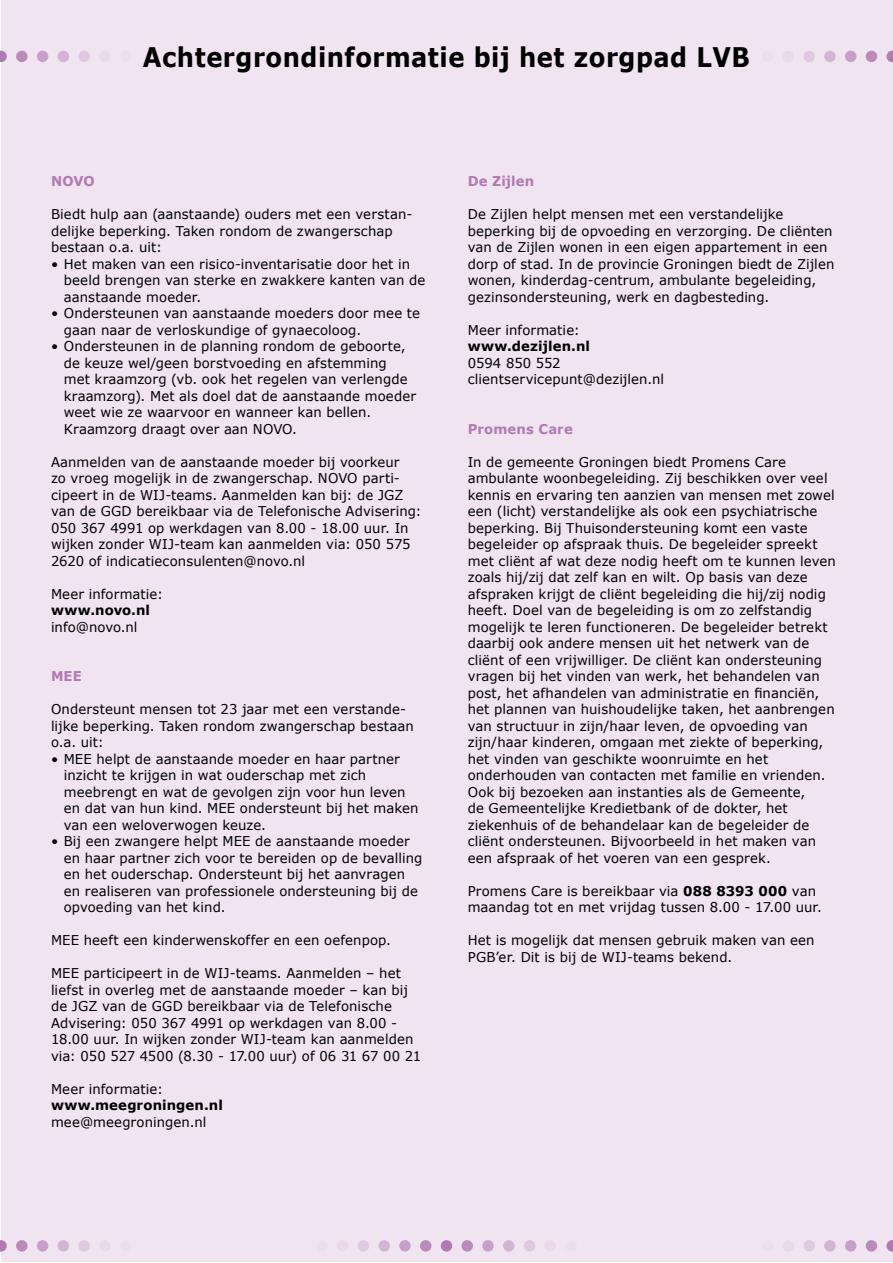
<style>
.page{position:relative;width:893px;height:1263px;background:#fff}
.page>*{position:absolute;margin:0;border:0;box-sizing:border-box;transform-origin:0 0}
.t1{font:700 27px "Verdana";letter-spacing:.02em;color:#000;scale:.9 1}
.t2{font:13.5px/16.5px "Verdana";letter-spacing:.005em;color:#000}
.t3{font:700 13.5px "Verdana";letter-spacing:.01em;color:#000}
.t4{font:700 13.5px "Verdana";letter-spacing:.01em;color:#b27ab3}
.s1{font-weight:700}
</style>
<div class="page">
<div style="left:1px;top:1px;width:891px;height:1261px;background:#efe4f0"></div>
<div style="left:866px;top:51px;width:11px;height:11px;background:#bb8abc;border-radius:50%"></div>
<div style="left:803px;top:51px;width:12px;height:11px;background:#dfc9e0;border-radius:50%"></div>
<div style="left:762px;top:51px;width:11px;height:11px;background:#ecdfed;border-radius:50%"></div>
<div style="left:845px;top:51px;width:11px;height:11px;background:#c79fc8;border-radius:50%"></div>
<svg style="left:886px;top:51px;width:7px;height:11px"></svg>
<div style="left:824px;top:51px;width:12px;height:11px;background:#d3b4d4;border-radius:50%"></div>
<div style="left:783px;top:51px;width:11px;height:11px;background:#e9d9ea;border-radius:50%"></div>
<div style="left:866px;top:1240px;width:11px;height:11px;background:#bb8abc;border-radius:50%"></div>
<div style="left:803px;top:1240px;width:12px;height:11px;background:#dfc9e0;border-radius:50%"></div>
<div style="left:762px;top:1240px;width:11px;height:11px;background:#ecdfed;border-radius:50%"></div>
<div style="left:845px;top:1240px;width:11px;height:11px;background:#c79fc8;border-radius:50%"></div>
<svg style="left:886px;top:1240px;width:7px;height:11px"></svg>
<div style="left:824px;top:1240px;width:12px;height:11px;background:#d3b4d4;border-radius:50%"></div>
<div style="left:783px;top:1240px;width:11px;height:11px;background:#e9d9ea;border-radius:50%"></div>
<div style="left:58px;top:51px;width:11px;height:11px;background:#d3b4d4;border-radius:50%"></div>
<div style="left:16px;top:51px;width:12px;height:11px;background:#bb8abc;border-radius:50%"></div>
<div style="left:99px;top:51px;width:12px;height:11px;background:#e9d9ea;border-radius:50%"></div>
<svg style="left:0;top:51px;width:7px;height:11px"></svg>
<div style="left:78px;top:51px;width:12px;height:11px;background:#dfc9e0;border-radius:50%"></div>
<div style="left:37px;top:51px;width:11px;height:11px;background:#c79fc8;border-radius:50%"></div>
<div style="left:120px;top:51px;width:11px;height:11px;background:#ecdfed;border-radius:50%"></div>
<div style="left:58px;top:1240px;width:11px;height:11px;background:#d3b4d4;border-radius:50%"></div>
<div style="left:16px;top:1240px;width:12px;height:11px;background:#bb8abc;border-radius:50%"></div>
<div style="left:99px;top:1240px;width:12px;height:11px;background:#e9d9ea;border-radius:50%"></div>
<svg style="left:0;top:1240px;width:7px;height:11px"></svg>
<div style="left:78px;top:1240px;width:12px;height:11px;background:#dfc9e0;border-radius:50%"></div>
<div style="left:37px;top:1240px;width:11px;height:11px;background:#c79fc8;border-radius:50%"></div>
<div style="left:120px;top:1240px;width:11px;height:11px;background:#ecdfed;border-radius:50%"></div>
<div style="left:420px;top:1240px;width:11px;height:11px;background:#bb8abc;border-radius:50%"></div>
<div style="left:358px;top:1240px;width:11px;height:11px;background:#dfc9e0;border-radius:50%"></div>
<div style="left:503px;top:1240px;width:11px;height:11px;background:#d3b4d4;border-radius:50%"></div>
<div style="left:316px;top:1240px;width:12px;height:11px;background:#ecdfed;border-radius:50%"></div>
<div style="left:461px;top:1240px;width:12px;height:11px;background:#bb8abc;border-radius:50%"></div>
<div style="left:399px;top:1240px;width:12px;height:11px;background:#c79fc8;border-radius:50%"></div>
<div style="left:545px;top:1240px;width:11px;height:11px;background:#e9d9ea;border-radius:50%"></div>
<div style="left:441px;top:1240px;width:11px;height:11px;background:#b27ab3;border-radius:50%"></div>
<div style="left:378px;top:1240px;width:12px;height:11px;background:#d3b4d4;border-radius:50%"></div>
<div style="left:524px;top:1240px;width:11px;height:11px;background:#dfc9e0;border-radius:50%"></div>
<div style="left:337px;top:1240px;width:11px;height:11px;background:#e9d9ea;border-radius:50%"></div>
<div style="left:482px;top:1240px;width:12px;height:11px;background:#c79fc8;border-radius:50%"></div>
<div style="left:565px;top:1240px;width:12px;height:11px;background:#ecdfed;border-radius:50%"></div>
<h1 class="t1" style="left:143px;top:39px;width:676px">Achtergrondinformatie bij het zorgpad LVB</h1>
<p class="t4" style="left:51px;top:172px;width:45px">NOVO</p>
<p class="t2" style="left:51px;top:206px;width:363px">Biedt hulp aan (aanstaande) ouders met een verstan&shy;delijke beperking. Taken rondom de zwangerschap bestaan o.a. uit:</p>
<p class="t2" style="left:64px;top:256px;width:363px;text-indent:-13px">• Het maken van een risico-inventarisatie door het in beeld brengen van sterke en zwakkere kanten van de aanstaande moeder.</p>
<p class="t2" style="left:64px;top:305px;width:358px;text-indent:-13px">• Ondersteunen van aanstaande moeders door mee te gaan naar de verloskundige of gynaecoloog.</p>
<p class="t2" style="left:64px;top:338px;width:354px;text-indent:-13px">• Ondersteunen in de planning rondom de geboorte, de keuze wel/geen borstvoeding en afstemming met kraamzorg (vb. ook het regelen van verlengde kraamzorg). Met als doel dat de aanstaande moeder weet wie ze waarvoor en wanneer kan bellen.<br>Kraamzorg draagt over aan NOVO.</p>
<p class="t2" style="left:51px;top:454px;width:372px">Aanmelden van de aanstaande moeder bij voorkeur<br>zo vroeg mogelijk in de zwangerschap. NOVO parti&shy;cipeert in de WIJ-teams. Aanmelden kan bij: de JGZ van de GGD bereikbaar via de Telefonische Advisering:<br>050 367 4991 op werkdagen van 8.00 - 18.00 uur. In wijken zonder WIJ-team kan aanmelden via: 050 575<br>2620 of indicatieconsulenten@novo.nl</p>
<p class="t2" style="left:51px;top:586px;width:113px">Meer informatie:</p>
<p class="t3" style="left:51px;top:601px;width:101px">www.novo.nl</p>
<p class="t2" style="left:51px;top:619px;width:88px">info@novo.nl</p>
<p class="t4" style="left:51px;top:667px;width:32px">MEE</p>
<p class="t2" style="left:51px;top:701px;width:364px">Ondersteunt mensen tot 23 jaar met een verstande&shy;lijke beperking. Taken rondom zwangerschap bestaan o.a. uit:</p>
<p class="t2" style="left:64px;top:751px;width:356px;text-indent:-13px">• MEE helpt de aanstaande moeder en haar partner inzicht te krijgen in wat ouderschap met zich meebrengt en wat de gevolgen zijn voor hun leven en dat van hun kind. MEE ondersteunt bij het maken van een weloverwogen keuze.</p>
<p class="t2" style="left:64px;top:833px;width:360px;text-indent:-13px">• Bij een zwangere helpt MEE de aanstaande moeder en haar partner zich voor te bereiden op de bevalling en het ouderschap. Ondersteunt bij het aanvragen en realiseren van professionele ondersteuning bij de opvoeding van het kind.</p>
<p class="t2" style="left:51px;top:932px;width:341px">MEE heeft een kinderwenskoffer en een oefenpop.</p>
<p class="t2" style="left:51px;top:965px;width:372px">MEE participeert in de WIJ-teams. Aanmelden – het liefst in overleg met de aanstaande moeder – kan bij de JGZ van de GGD bereikbaar via de Telefonische Advisering: 050 367 4991 op werkdagen van 8.00 - 18.00 uur. In wijken zonder WIJ-team kan aanmelden via: 050 527 4500 (8.30 - 17.00 uur) of 06 31 67 00 21</p>
<p class="t2" style="left:51px;top:1080px;width:113px">Meer informatie:</p>
<p class="t3" style="left:51px;top:1096px;width:173px">www.meegroningen.nl</p>
<p class="t2" style="left:51px;top:1114px;width:157px">mee@meegroningen.nl</p>
<p class="t4" style="left:468px;top:172px;width:68px">De Zijlen</p>
<p class="t2" style="left:468px;top:206px;width:368px">De Zijlen helpt mensen met een verstandelijke beperking bij de opvoeding en verzorging. De cliënten van de Zijlen wonen in een eigen appartement in een dorp of stad. In de provincie Groningen biedt de Zijlen wonen, kinderdag-centrum, ambulante begeleiding, gezinsondersteuning, werk en dagbesteding.</p>
<p class="t2" style="left:468px;top:322px;width:113px">Meer informatie:</p>
<p class="t3" style="left:468px;top:337px;width:124px">www.dezijlen.nl</p>
<p class="t2" style="left:468px;top:355px;width:198px">0594 850 552 clientservicepunt@dezijlen.nl</p>
<p class="t4" style="left:468px;top:420px;width:107px">Promens Care</p>
<p class="t2" style="left:468px;top:454px;width:370px">In de gemeente Groningen biedt Promens Care ambulante woonbegeleiding. Zij beschikken over veel kennis en ervaring ten aanzien van mensen met zowel een (licht) verstandelijke als ook een psychiatrische beperking. Bij Thuisondersteuning komt een vaste begeleider op afspraak thuis. De begeleider spreekt met cliënt af wat deze nodig heeft om te kunnen leven zoals hij/zij dat zelf kan en wilt. Op basis van deze afspraken krijgt de cliënt begeleiding die hij/zij nodig heeft. Doel van de begeleiding is om zo zelfstandig mogelijk te leren functioneren. De begeleider betrekt daarbij ook andere mensen uit het netwerk van de cliënt of een vrijwilliger. De cliënt kan ondersteuning vragen bij het vinden van werk, het behandelen van post, het afhandelen van administratie en financiën, het plannen van huishoudelijke taken, het aanbrengen van structuur in zijn/haar leven, de opvoeding van zijn/haar kinderen, omgaan met ziekte of beperking, het vinden van geschikte woonruimte en het onderhouden van contacten met familie en vrienden.<br>Ook bij bezoeken aan instanties als de Gemeente,<br>de Gemeentelijke Kredietbank of de dokter, het ziekenhuis of de behandelaar kan de begeleider de cliënt ondersteunen. Bijvoorbeeld in het maken van een afspraak of het voeren van een gesprek.</p>
<p class="t2" style="left:468px;top:882px;width:356px">Promens Care is bereikbaar via <span class="s1">088 8393 000</span> van maandag tot en met vrijdag tussen 8.00 - 17.00 uur.</p>
<p class="t2" style="left:468px;top:932px;width:348px">Het is mogelijk dat mensen gebruik maken van een<br>PGB’er. Dit is bij de WIJ-teams bekend.</p>
</div>
